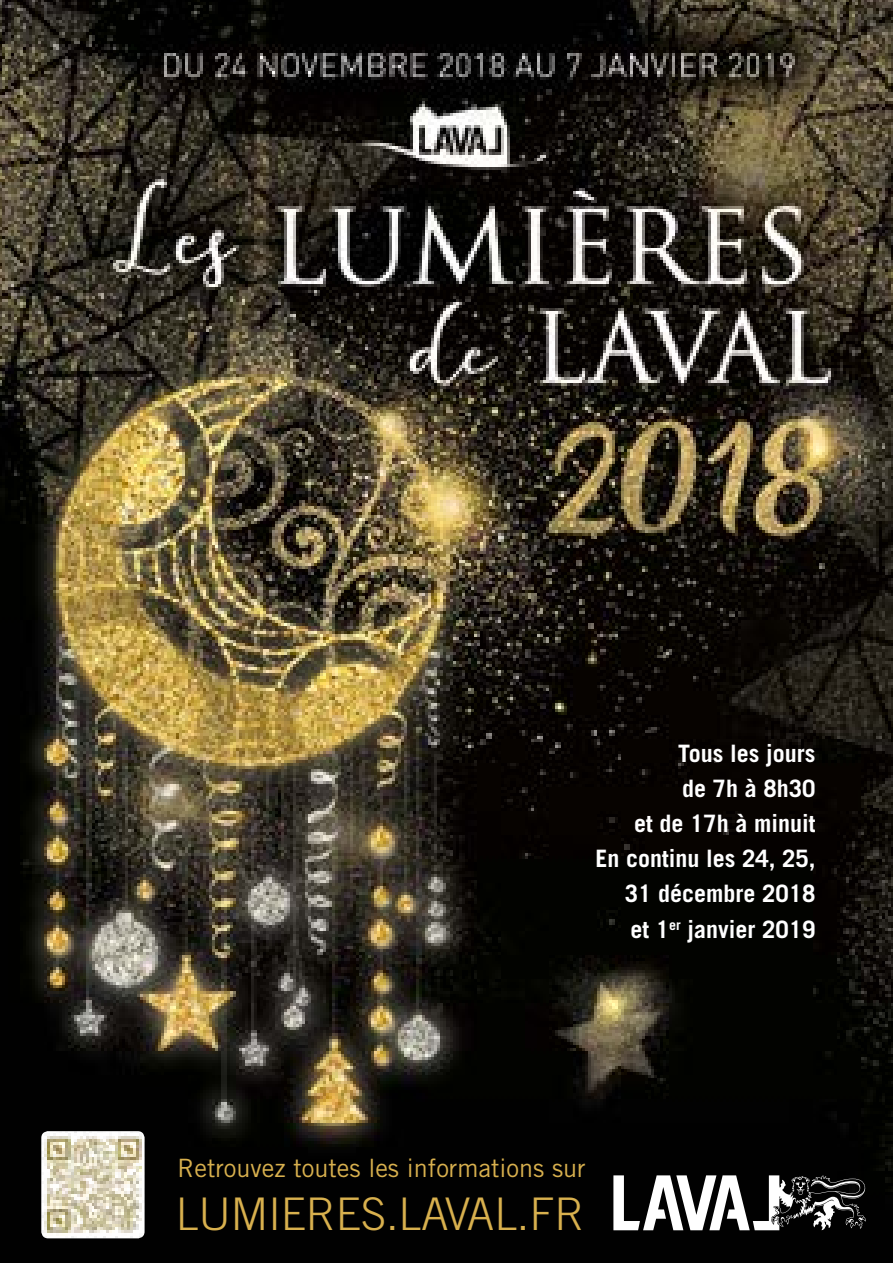
<style>
.page{position:relative;width:893px;height:1263px;background:#fff}
.page>*{position:absolute;margin:0;border:0;box-sizing:border-box;transform-origin:0 0}
.t1{font:300 45px "Trade Gothic";color:#d8b04e}
.t2{font:25.2px "Trade Gothic";color:#d8b04e}
.t3{font:700 24px/35.1px "Trade Gothic";color:#fff;text-align:right}
</style>
<div class="page">
<img style="left:0;top:0;width:893px;height:1263px">
<img style="left:41px;top:1131px;width:104px;height:107px">
<svg style="left:613px;top:1175px;width:253px;height:55px"></svg>
<p class="t3" style="left:595px;top:736px;width:222px">Tous les jours<br>de 7h à 8h30<br>et de 17h à minuit<br>En continu les 24, 25,<br>31 décembre 2018<br>et 1<sup>er</sup> janvier 2019</p>
<p class="t2" style="left:178px;top:1152px;width:410px">Retrouvez toutes les informations sur</p>
<h1 class="t1" style="left:176px;top:1188px;width:410px">LUMIERES.LAVAL.FR</h1>
</div>
